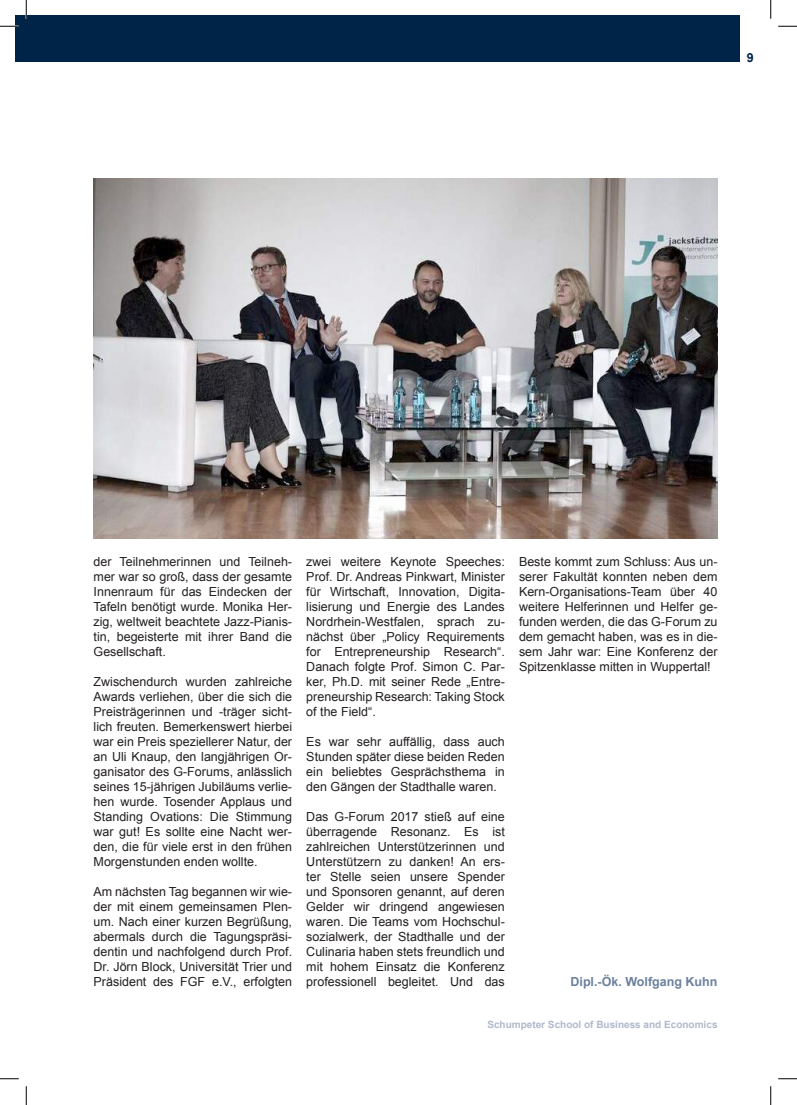
<style>
.page{position:relative;width:797px;height:1105px;background:#fff}
.page>*{position:absolute;margin:0;border:0;box-sizing:border-box;transform-origin:0 0}
.t1{font:12.5px/15px "Arial";color:#231f20;text-align:justify}
.t2{font:700 12.5px "Arial";color:#6c819d}
.t3{font:700 12.5px "Arial";color:#002447}
.t4{font:700 10px "Arial";color:#afb9cc}
</style>
<div class="page">
<div style="left:16px;top:16px;width:10px;height:46px;background:#002447"></div>
<div style="left:26px;top:16px;width:713px;height:46px;background:#002447"></div>
<img style="left:94px;top:179px;width:623px;height:359px">
<svg style="left:0;top:25px;width:19px;height:2px"></svg>
<svg style="left:778px;top:25px;width:19px;height:2px"></svg>
<svg style="left:0;top:1078px;width:19px;height:1px"></svg>
<svg style="left:778px;top:1078px;width:19px;height:1px"></svg>
<svg style="left:25px;top:0;width:2px;height:19px"></svg>
<svg style="left:25px;top:1086px;width:2px;height:19px"></svg>
<svg style="left:770px;top:0;width:1px;height:19px"></svg>
<svg style="left:770px;top:1086px;width:1px;height:19px"></svg>
<p class="t3" style="left:746px;top:49px;width:8px">9</p>
<p class="t1" style="left:94px;top:554px;width:200px">der Teilnehmerinnen und Teilneh&shy;mer war so groß, dass der gesamte Innenraum für das Eindecken der Tafeln benötigt wurde. Monika Her&shy;zig, weltweit beachtete Jazz-Pianis&shy;tin, begeisterte mit ihrer Band die Gesellschaft.</p>
<p class="t1" style="left:94px;top:674px;width:200px">Zwischendurch wurden zahlreiche Awards verliehen, über die sich die Preisträgerinnen und -träger sicht&shy;lich freuten. Bemerkenswert hierbei war ein Preis speziellerer Natur, der an Uli Knaup, den langjährigen Or&shy;ganisator des G-Forums, anlässlich seines 15-jährigen Jubiläums verlie&shy;hen wurde. Tosender Applaus und Standing Ovations: Die Stimmung war gut! Es sollte eine Nacht wer&shy;den, die für viele erst in den frühen Morgenstunden enden wollte.</p>
<p class="t1" style="left:94px;top:884px;width:200px">Am nächsten Tag begannen wir wie&shy;der mit einem gemeinsamen Plen&shy;um. Nach einer kurzen Begrüßung, abermals durch die Tagungspräsi&shy;dentin und nachfolgend durch Prof.<br>Dr. Jörn Block, Universität Trier und Präsident des FGF e.V., erfolgten</p>
<p class="t1" style="left:306px;top:554px;width:200px">zwei weitere Keynote Speeches:<br>Prof. Dr. Andreas Pinkwart, Minister für Wirtschaft, Innovation, Digita&shy;lisierung und Energie des Landes Nordrhein-Westfalen, sprach zu&shy;nächst über „Policy Requirements for Entrepreneurship Research“.<br>Danach folgte Prof. Simon C. Par&shy;ker, Ph.D. mit seiner Rede „Entre&shy;preneurship Research: Taking Stock of the Field“.</p>
<p class="t1" style="left:306px;top:734px;width:200px">Es war sehr auffällig, dass auch Stunden später diese beiden Reden ein beliebtes Gesprächsthema in den Gängen der Stadthalle waren.</p>
<p class="t1" style="left:306px;top:809px;width:200px">Das G-Forum 2017 stieß auf eine überragende Resonanz. Es ist zahlreichen Unterstützerinnen und Unterstützern zu danken! An ers&shy;ter Stelle seien unsere Spender und Sponsoren genannt, auf deren Gelder wir dringend angewiesen waren. Die Teams vom Hochschul&shy;sozialwerk, der Stadthalle und der Culinaria haben stets freundlich und mit hohem Einsatz die Konferenz professionell begleitet. Und das</p>
<p class="t1" style="left:519px;top:554px;width:200px">Beste kommt zum Schluss: Aus un&shy;serer Fakultät konnten neben dem Kern-Organisations-Team über 40 weitere Helferinnen und Helfer ge&shy;funden werden, die das G-Forum zu dem gemacht haben, was es in die&shy;sem Jahr war: Eine Konferenz der Spitzenklasse mitten in Wuppertal!</p>
<p class="t2" style="left:570px;top:974px;width:148px">Dipl.-Ök. Wolfgang Kuhn</p>
<p class="t4" style="left:487px;top:1017px;width:232px">Schumpeter School of Business and Economics</p>
</div>
